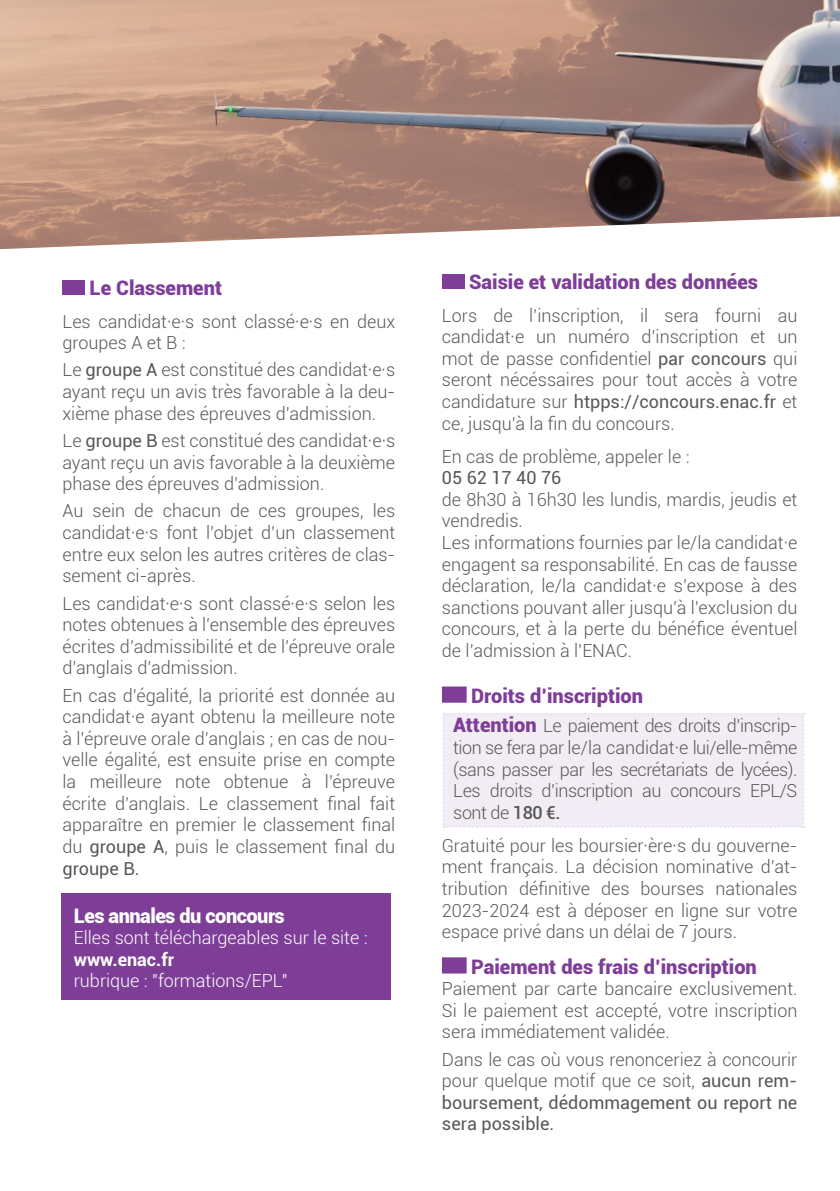
<style>
.page{position:relative;width:840px;height:1191px;background:#fff}
.page>*{position:absolute;margin:0;border:0;box-sizing:border-box;transform-origin:0 0}
.t1{font:900 20px "Roboto";color:#7e3e98}
.t2{font:900 20px "Roboto";letter-spacing:-.025em;color:#fff}
.t3{font:300 18px/21.6px "Roboto";color:#57585a;text-align:justify}
.t4{font:300 18px "Roboto";color:#fff}
.t5{font:700 18px "Roboto";color:#fff}
.t6{font:18px "Roboto";color:#57585a}
.s1{font-weight:400}
.s2{font-weight:900;font-size:20px;color:#7e3e98}
.s3{font-weight:500}
</style>
<div class="page">
<div style="left:62px;top:893px;width:329px;height:106px;background:#7e3e98"></div>
<img style="left:0;top:0;width:839px;height:249px">
<div style="left:442px;top:713px;width:362px;height:115px;background:#f2edf5"></div>
<div style="left:62px;top:280px;width:23px;height:15px;background:#7e3e98"></div>
<div style="left:441px;top:274px;width:23px;height:15px;background:#7e3e98"></div>
<div style="left:441px;top:686px;width:25px;height:16px;background:#7e3e98;border:2px solid #7e3e98"></div>
<div style="left:441px;top:957px;width:25px;height:16px;background:#7e3e98;border:2px solid #7e3e98"></div>
<p class="t1" style="left:90px;top:273px;width:134px">Le Classement</p>
<p class="t3" style="left:62px;top:310px;width:334px">Les candidat·e·s sont classé·e·s en deux groupes A et B :</p>
<p class="t3" style="left:62px;top:359px;width:334px">Le <span class="s1">groupe A</span> est constitué des candidat·e·s ayant reçu un avis très favorable à la deu&shy;xième phase des épreuves d’admission.</p>
<p class="t3" style="left:62px;top:429px;width:334px">Le <span class="s1">groupe B</span> est constitué des candidat·e·s ayant reçu un avis favorable à la deuxième phase des épreuves d’admission.</p>
<p class="t3" style="left:62px;top:499px;width:334px">Au sein de chacun de ces groupes, les candidat·e·s font l’objet d’un classement entre eux selon les autres critères de clas&shy;sement ci-après.</p>
<p class="t3" style="left:62px;top:592px;width:334px">Les candidat·e·s sont classé·e·s selon les notes obtenues à l’ensemble des épreuves écrites d’admissibilité et de l’épreuve orale d’anglais d’admission.</p>
<p class="t3" style="left:62px;top:684px;width:334px">En cas d’égalité, la priorité est donnée au candidat·e ayant obtenu la meilleure note à l’épreuve orale d’anglais ; en cas de nou&shy;velle égalité, est ensuite prise en compte la meilleure note obtenue à l’épreuve écrite d’anglais. Le classement final fait apparaître en premier le classement final du <span class="s1">groupe A</span>, puis le classement final du <span class="s1">groupe B.</span></p>
<p class="t2" style="left:74px;top:901px;width:212px">Les annales du concours</p>
<p class="t4" style="left:74px;top:925px;width:295px">Elles sont téléchargeables sur le site :</p>
<p class="t5" style="left:74px;top:946px;width:102px">www.enac.fr</p>
<p class="t4" style="left:74px;top:968px;width:215px">rubrique : "formations/EPL"</p>
<p class="t1" style="left:469px;top:267px;width:290px">Saisie et validation des données</p>
<p class="t3" style="left:441px;top:304px;width:357px">Lors de l’inscription, il sera fourni au candidat·e un numéro d’inscription et un mot de passe confidentiel <span class="s1">par concours</span> qui seront nécéssaires pour tout accès à votre candidature sur <span class="s1">htpps://concours.enac.fr</span> et ce, jusqu’à la fin du concours.</p>
<p class="t3" style="left:441px;top:445px;width:249px">En cas de problème, appeler le :</p>
<p class="t6" style="left:441px;top:465px;width:121px">05 62 17 40 76</p>
<p class="t3" style="left:441px;top:488px;width:357px">de 8h30 à 16h30 les lundis, mardis, jeudis et vendredis.</p>
<p class="t3" style="left:441px;top:531px;width:357px">Les informations fournies par le/la candidat·e engagent sa responsabilité. En cas de fausse déclaration, le/la candidat·e s’expose à des sanctions pouvant aller jusqu’à l’exclusion du concours, et à la perte du bénéfice éventuel de l’admission à l’ENAC.</p>
<p class="t1" style="left:471px;top:681px;width:173px">Droits d’inscription</p>
<p class="t3" style="left:453px;top:714px;width:345px"><span class="s2">Attention</span> Le paiement des droits d’inscrip&shy;tion se fera par le/la candidat·e lui/elle-même (sans passer par les secrétariats de lycées).<br>Les droits d’inscription au concours EPL/S sont de <span class="s3">180 €.</span></p>
<p class="t3" style="left:441px;top:834px;width:357px">Gratuité pour les boursier·ère·s du gouverne&shy;ment français. La décision nominative d’at&shy;tribution définitive des bourses nationales 2023-2024 est à déposer en ligne sur votre espace privé dans un délai de 7 jours.</p>
<p class="t1" style="left:471px;top:952px;width:287px">Paiement des frais d’inscription</p>
<p class="t3" style="left:441px;top:977px;width:357px">Paiement par carte bancaire exclusivement.<br>Si le paiement est accepté, votre inscription sera immédiatement validée.</p>
<p class="t3" style="left:441px;top:1047px;width:357px">Dans le cas où vous renonceriez à concourir pour quelque motif que ce soit, <span class="s1">aucun rem&shy;boursement, dédommagement ou report ne sera possible.</span></p>
</div>
